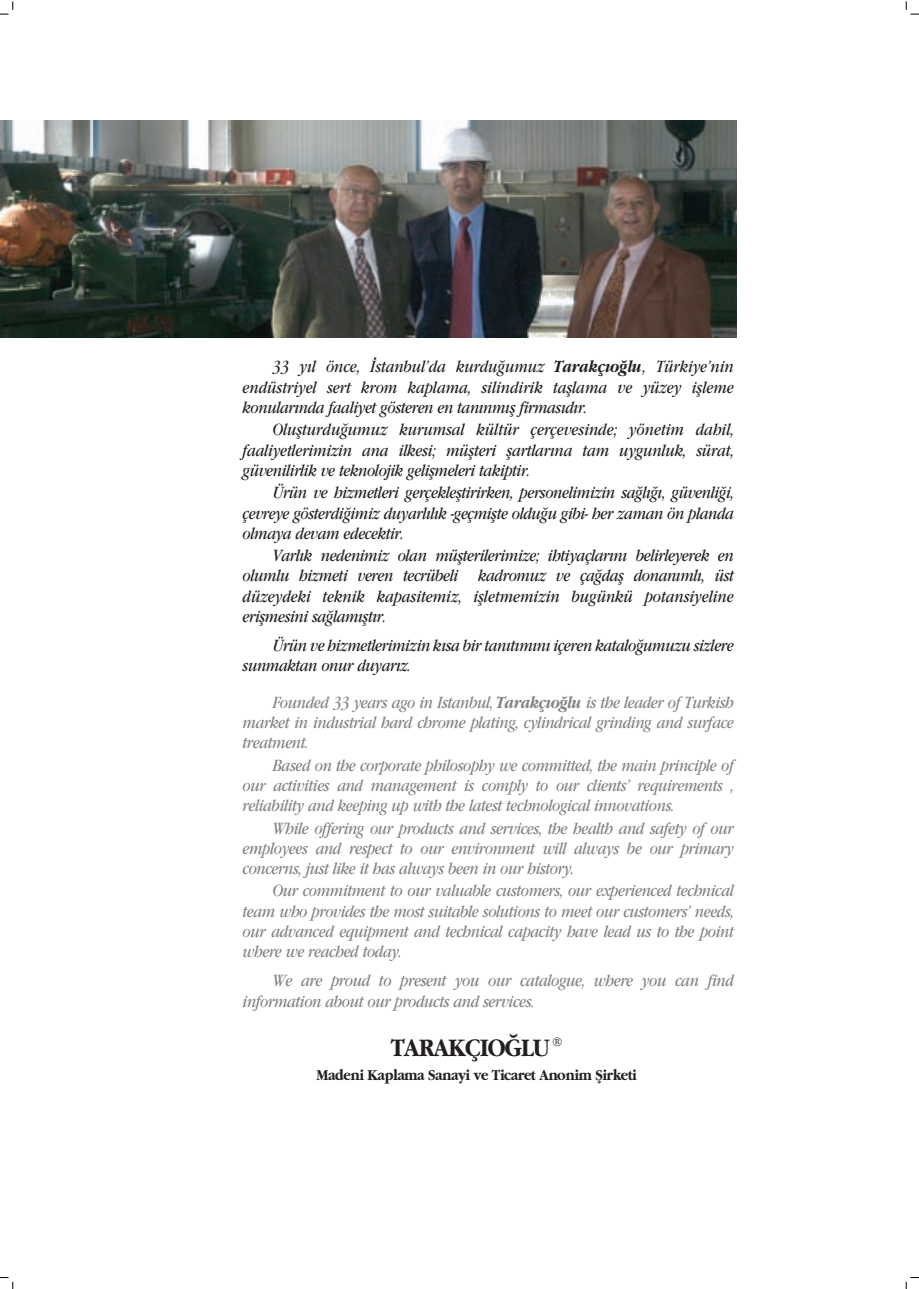
<style>
.page{position:relative;width:919px;height:1289px;background:#fff}
.page>*{position:absolute;margin:0;border:0;box-sizing:border-box;transform-origin:0 0}
.t1{font:26.25px "Garamond T Bold";letter-spacing:-.03em;color:#231f20;scale:.89 1}
.t2{font:italic 18px/20.2px "Garamond T Book";letter-spacing:-.03em;color:#231f20;text-align:justify;scale:.85 1}
.t3{font:italic 18px/20.2px "Garamond T Book";letter-spacing:-.03em;color:#808285;text-align:justify;scale:.85 1}
.t4{font:15.75px "Garamond T Bold";letter-spacing:-.03em;color:#231f20;scale:.9 1}
.s1{font-family:"Garamond T Bold"}
</style>
<div class="page">
<svg style="left:0;top:1px;width:14px;height:14px"></svg>
<svg style="left:0;top:1277px;width:14px;height:11px"></svg>
<svg style="left:905px;top:1px;width:13px;height:14px"></svg>
<svg style="left:905px;top:1277px;width:13px;height:11px"></svg>
<img style="left:0;top:120px;width:736px;height:217px">
<p class="t2" style="left:242px;top:357px;width:579px;text-indent:30px">33 y›l önce, ‹stanbul’da kurdu¤umuz <span class="s1">Tarakçıo¤lu</span>, Türkiye’nin endüstriyel sert krom kaplama, silindirik tafllama ve yüzey iflleme konular›nda faaliyet gösteren en tan›nm›fl firmasıd›r.</p>
<p class="t2" style="left:242px;top:420px;width:579px;text-indent:30px">Oluflturdu¤umuz kurumsal kültür çerçevesinde; yönetim dahil, faaliyetlerimizin ana ilkesi; müflteri flartlarına tam uygunluk, sürat, güvenilirlik ve teknolojik geliflmeleri takiptir.</p>
<p class="t2" style="left:242px;top:482px;width:579px;text-indent:30px">Ürün ve hizmetleri gerçeklefltirirken, personelimizin sa¤lı¤ı, güvenli¤i, çevreye gösterdi¤imiz duyarlılık -geçmiflte oldu¤u gibi- her zaman ön planda olmaya devam edecektir.</p>
<p class="t2" style="left:242px;top:545px;width:579px;text-indent:30px">Varlık nedenimiz olan müflterilerimize; ihtiyaçlarını belirleyerek en olumlu hizmeti veren tecrübeli kadromuz ve ça¤dafl donan›ml›, üst düzeydeki teknik kapasitemiz, iflletmemizin bugünkü potansiyeline eriflmesini sa¤lamıfltır.</p>
<p class="t2" style="left:242px;top:635px;width:579px;text-indent:30px">Ürün ve hizmetlerimizin kısa bir tanıtımını içeren katalo¤umuzu sizlere sunmaktan onur duyarız.</p>
<p class="t3" style="left:242px;top:692px;width:579px;text-indent:30px">Founded 33 years ago in Istanbul, <span class="s1">Tarakçıo¤lu</span> is the leader of Turkish market in industrial hard chrome plating, cylindrical grinding and surface treatment.</p>
<p class="t3" style="left:242px;top:755px;width:579px;text-indent:30px">Based on the corporate philosophy we committed, the main principle of our activities and management is comply to our clients’ requirements , reliability and keeping up with the latest technological innovations.</p>
<p class="t3" style="left:242px;top:818px;width:579px;text-indent:30px">While offering our products and services, the health and safety of our employees and respect to our environment will always be our primary concerns, just like it has always been in our history.</p>
<p class="t3" style="left:242px;top:880px;width:579px;text-indent:30px">Our commitment to our valuable customers, our experienced technical team who provides the most suitable solutions to meet our customers’ needs, our advanced equipment and technical capacity have lead us to the point where we reached today.</p>
<p class="t3" style="left:242px;top:970px;width:579px;text-indent:30px">We are proud to present you our catalogue, where you can find information about our products and services.</p>
<h1 class="t1" style="left:391px;top:1031px;width:194px">TARAKÇIO⁄LU <sup>®</sup></h1>
<p class="t4" style="left:316px;top:1065px;width:357px">Madeni Kaplama Sanayi ve Ticaret Anonim fiirketi</p>
</div>
